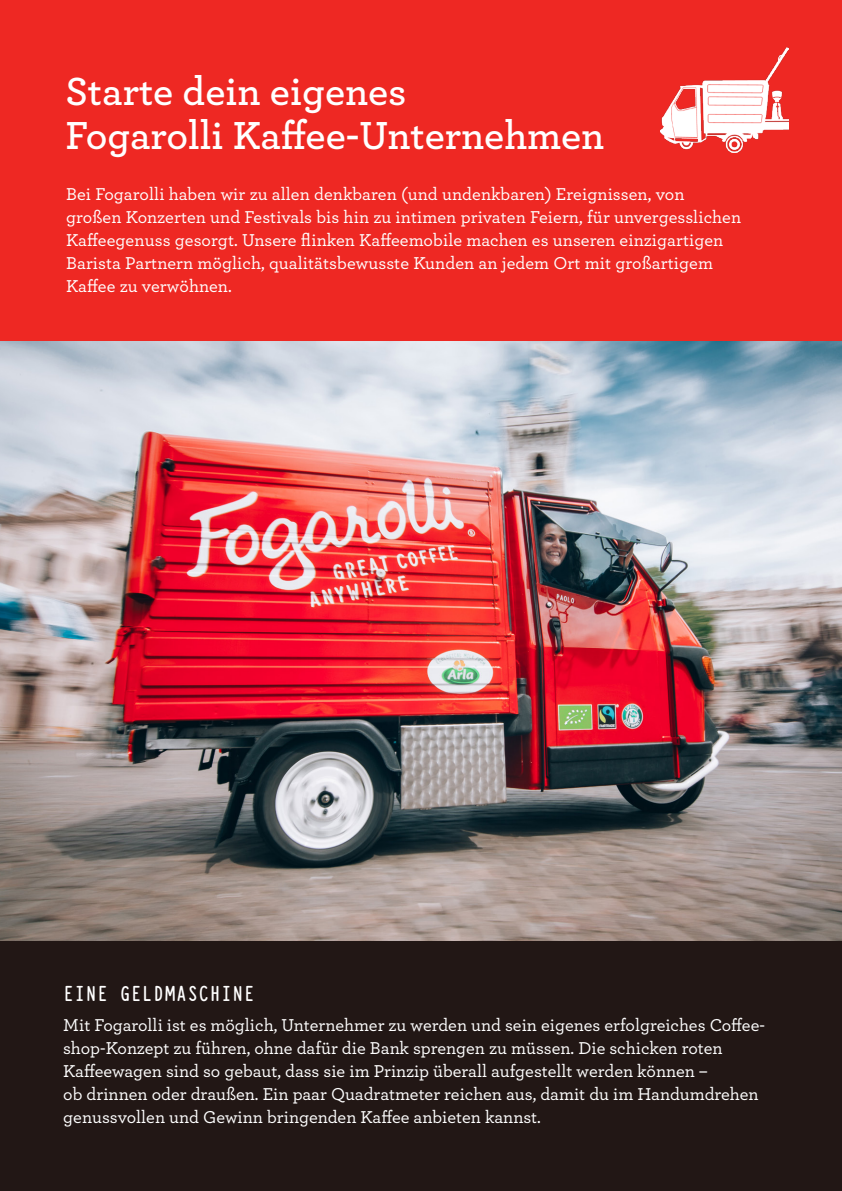
<style>
.page{position:relative;width:842px;height:1191px;background:#fff}
.page>*{position:absolute;margin:0;border:0;box-sizing:border-box;transform-origin:0 0}
.t1{font:600 41px "Archer";color:#fff}
.t2{font:700 24px "Typewriter Condensed";letter-spacing:.02em;color:#fff}
.t3{font:500 18px/23px "Archer";color:#fff}
</style>
<div class="page">
<img style="left:0;top:340px;width:842px;height:601px">
<div style="left:0;top:941px;width:842px;height:250px;background:#221715"></div>
<div style="left:0;top:0;width:842px;height:340px;background:#ee2823"></div>
<img style="left:660px;top:47px;width:128px;height:105px">
<p class="t1" style="left:65px;top:61px;width:343px">Starte dein eigenes</p>
<p class="t1" style="left:65px;top:105px;width:541px">Fogarolli Kaffee-Unternehmen</p>
<p class="t3" style="left:66px;top:182px;width:620px">Bei Fogarolli haben wir zu allen denkbaren (und undenkbaren) Ereignissen, von</p>
<p class="t3" style="left:66px;top:205px;width:676px">großen Konzerten und Festivals bis hin zu intimen privaten Feiern, für unvergesslichen</p>
<p class="t3" style="left:66px;top:228px;width:659px">Kaffeegenuss gesorgt. Unsere flinken Kaffeemobile machen es unseren einzigartigen</p>
<p class="t3" style="left:66px;top:251px;width:648px">Barista Partnern möglich, qualitätsbewusste Kunden an jedem Ort mit großartigem</p>
<p class="t3" style="left:66px;top:274px;width:167px">Kaffee zu verwöhnen.</p>
<p class="t2" style="left:63px;top:976px;width:193px">EINE GELDMASCHINE</p>
<p class="t3" style="left:63px;top:1012px;width:703px">Mit Fogarolli ist es möglich, Unternehmer zu werden und sein eigenes erfolgreiches Coffee-</p>
<p class="t3" style="left:63px;top:1035px;width:661px">shop-Konzept zu führen, ohne dafür die Bank sprengen zu müssen. Die schicken roten</p>
<p class="t3" style="left:63px;top:1058px;width:646px">Kaffeewagen sind so gebaut, dass sie im Prinzip überall aufgestellt werden können –</p>
<p class="t3" style="left:63px;top:1081px;width:697px">ob drinnen oder draußen. Ein paar Quadratmeter reichen aus, damit du im Handumdrehen genussvollen und Gewinn bringenden Kaffee anbieten kannst.</p>
</div>
